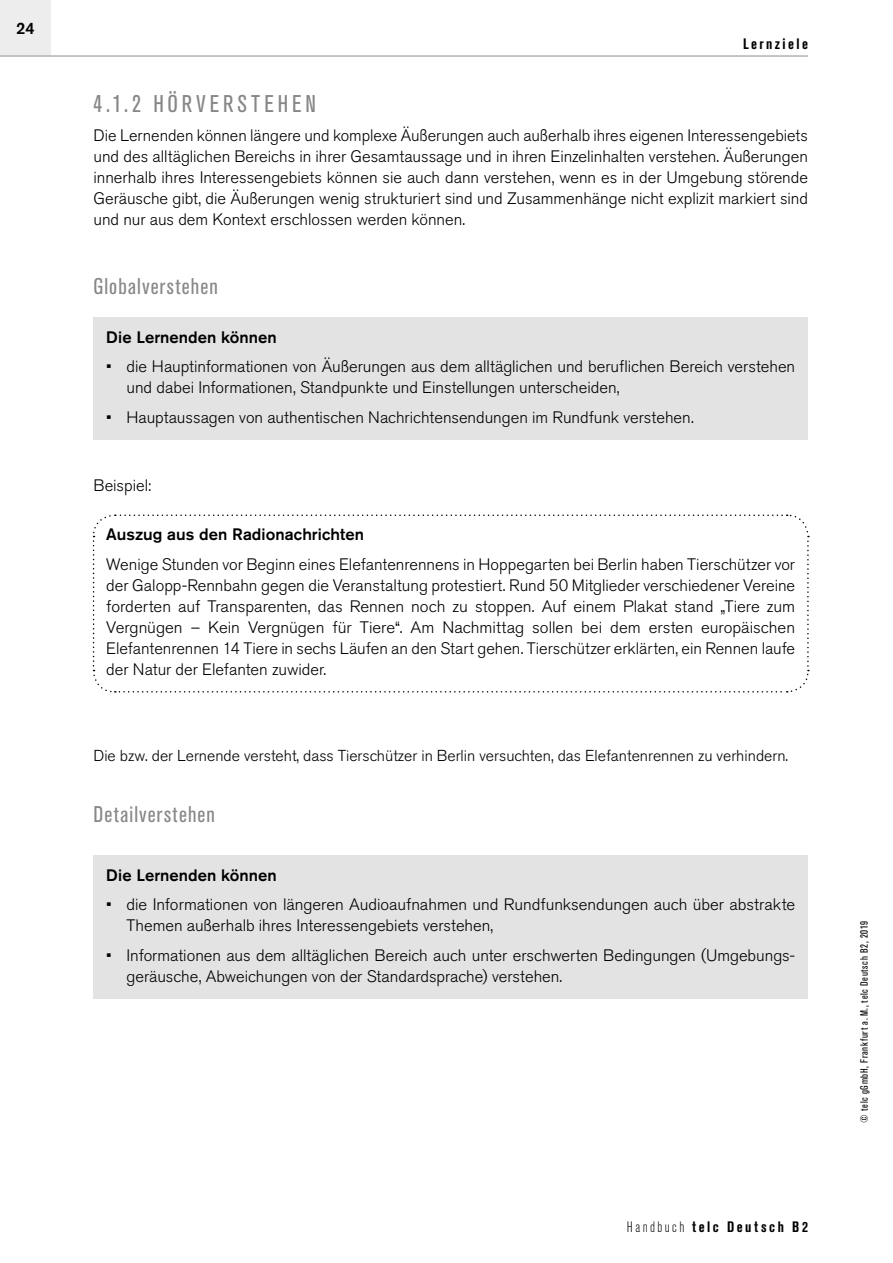
<style>
.page{position:relative;width:893px;height:1263px;background:#fff}
.page>*{position:absolute;margin:0;border:0;box-sizing:border-box;transform-origin:0 0}
.t1{font:condensed 24px "Akzidenz Grotesk Pro";letter-spacing:.165em;color:#878787}
.t2{font:condensed 22.5px "Akzidenz Grotesk Pro";letter-spacing:.055em;color:#878787}
.t3{font:300 16.5px/21px "Akzidenz Grotesk Pro";color:#000}
.t4{font:500 16.5px "Akzidenz Grotesk Pro";letter-spacing:.005em;color:#000}
.t5{font:300 15.75px "Akzidenz Grotesk Pro";color:#000}
.t6{font:700 condensed 15px "Akzidenz Grotesk Pro";letter-spacing:.165em;color:#000}
.t7{font:condensed 10.5px "Akzidenz Grotesk Pro";letter-spacing:.06em;color:#000}
.s1{font-weight:300}
</style>
<div class="page">
<div style="left:0;top:0;width:51px;height:55px;background:#ededed"></div>
<hr style="left:0;top:55px;width:808px;height:2px;background:#b3b2b2">
<div style="left:94px;top:318px;width:714px;height:42px;background:#e3e3e3"></div>
<div style="left:94px;top:347px;width:714px;height:63px;background:#e3e3e3"></div>
<div style="left:94px;top:398px;width:714px;height:42px;background:#e3e3e3"></div>
<svg style="left:92px;top:514px;width:717px;height:179px"></svg>
<div style="left:94px;top:855px;width:714px;height:42px;background:#e3e3e3"></div>
<div style="left:94px;top:885px;width:714px;height:63px;background:#e3e3e3"></div>
<div style="left:94px;top:935px;width:714px;height:63px;background:#e3e3e3"></div>
<p class="t4" style="left:16px;top:18px;width:20px">24</p>
<p class="t6" style="left:743px;top:34px;width:66px">Lernziele</p>
<h1 class="t1" style="left:94px;top:88px;width:224px">4.1.2 HÖRVERSTEHEN</h1>
<p class="t3" style="left:94px;top:125px;width:716px;text-align:justify">Die Lernenden können längere und komplexe Äußerungen auch außerhalb ihres eigenen Interessengebiets und des alltäglichen Bereichs in ihrer Gesamtaussage und in ihren Einzelinhalten verstehen. Äußerungen innerhalb ihres Interessengebiets können sie auch dann verstehen, wenn es in der Umgebung störende Geräusche gibt, die Äußerungen wenig strukturiert sind und Zusammenhänge nicht explizit markiert sind und nur aus dem Kontext erschlossen werden können.</p>
<h2 class="t2" style="left:94px;top:271px;width:126px">Globalverstehen</h2>
<p class="t4" style="left:106px;top:326px;width:172px">Die Lernenden können</p>
<p class="t3" style="left:127px;top:356px;width:670px;text-indent:-20px">• die Hauptinformationen von Äußerungen aus dem alltäglichen und beruflichen Bereich verstehen und dabei Informationen, Standpunkte und Einstellungen unterscheiden,</p>
<p class="t3" style="left:106px;top:407px;width:589px">• Hauptaussagen von authentischen Nachrichtensendungen im Rundfunk verstehen.</p>
<p class="t3" style="left:94px;top:475px;width:59px">Beispiel:</p>
<p class="t4" style="left:106px;top:524px;width:259px">Auszug aus den Radionachrichten</p>
<p class="t3" style="left:106px;top:554px;width:690px;text-align:justify">Wenige Stunden vor Beginn eines Elefantenrennens in Hoppegarten bei Berlin haben Tierschützer vor der Galopp-Rennbahn gegen die Veranstaltung protestiert. Rund 50 Mitglieder verschiedener Vereine forderten auf Transparenten, das Rennen noch zu stoppen. Auf einem Plakat stand „Tiere zum Vergnügen – Kein Vergnügen für Tiere“. Am Nachmittag sollen bei dem ersten europäischen Elefantenrennen 14 Tiere in sechs Läufen an den Start gehen. Tierschützer erklärten, ein Rennen laufe der Natur der Elefanten zuwider.</p>
<p class="t5" style="left:94px;top:746px;width:696px">Die bzw. der Lernende versteht, dass Tierschützer in Berlin versuchten, das Elefantenrennen zu verhindern.</p>
<h2 class="t2" style="left:94px;top:799px;width:123px">Detailverstehen</h2>
<p class="t4" style="left:106px;top:864px;width:172px">Die Lernenden können</p>
<p class="t3" style="left:127px;top:894px;width:670px;text-indent:-20px">• die Informationen von längeren Audioaufnahmen und Rundfunksendungen auch über abstrakte<br>Themen außerhalb ihres Interessengebiets verstehen,</p>
<p class="t3" style="left:127px;top:944px;width:669px;text-indent:-20px">• Informationen aus dem alltäglichen Bereich auch unter erschwerten Bedingungen (Umgebungs&shy;geräusche, Abweichungen von der Standardsprache) verstehen.</p>
<p class="t6" style="left:627px;top:1217px;width:183px"><span class="s1">Handbuch</span> telc Deutsch B2</p>
<p class="t7" style="left:857px;top:1122px;width:203px;rotate:-90deg">© telc gGmbH, Frankfurt a. M., telc Deutsch B2, 2019</p>
</div>
